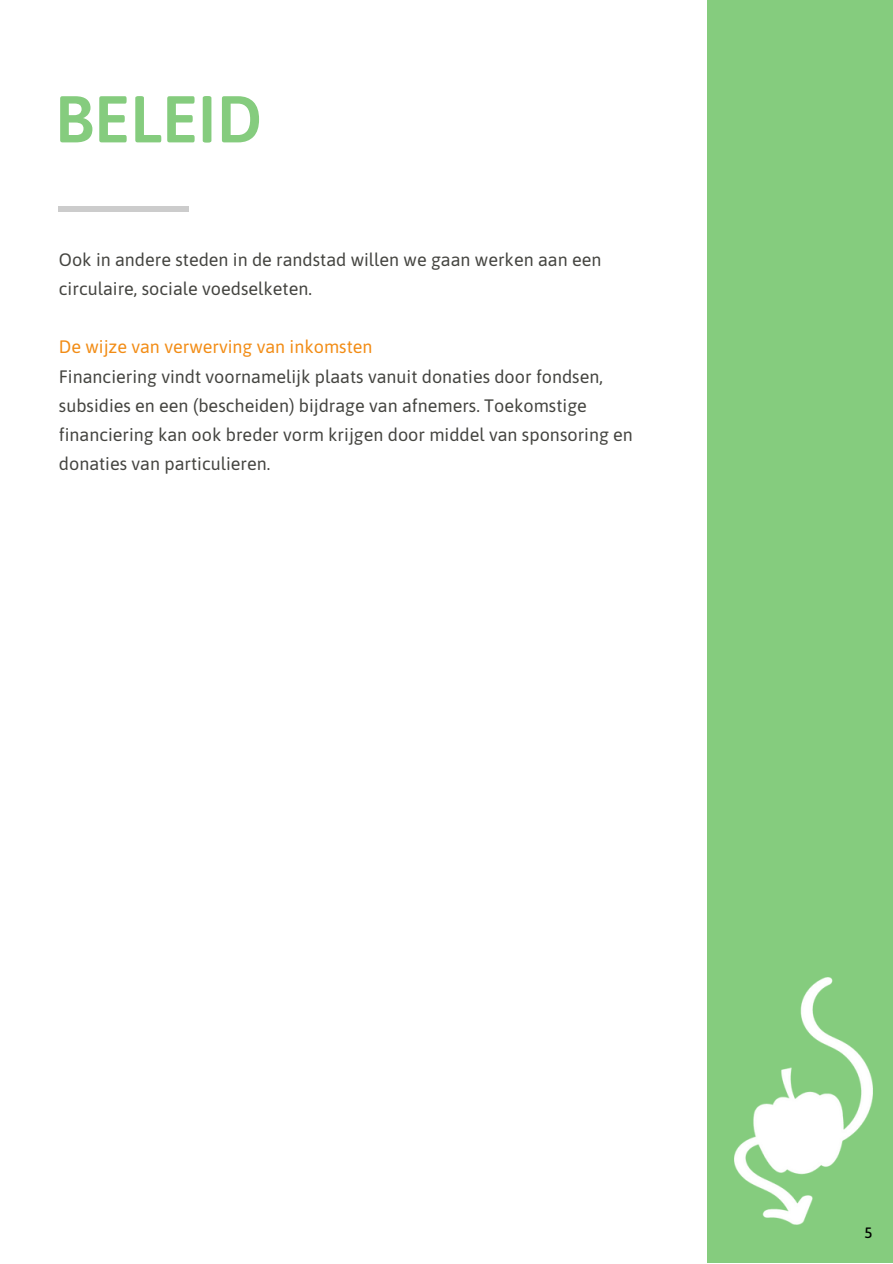
<style>
.page{position:relative;width:893px;height:1264px;background:#fff}
.page>*{position:absolute;margin:0;border:0;box-sizing:border-box;transform-origin:0 0}
.t1{font:600 66px "Asap";color:#85cc7e}
.t2{font:18px/29.2px "Asap";color:#444440}
.t3{font:18px "Asap";color:#f28c15}
.t4{font:500 15px "Asap";color:#000}
</style>
<div class="page">
<div style="left:707px;top:0;width:185px;height:1262px;background:#85cc7e"></div>
<div style="left:59px;top:206px;width:130px;height:5px;background:#ccc"></div>
<img style="left:734px;top:977px;width:138px;height:247px">
<p class="t1" style="left:55px;top:81px;width:209px">BELEID</p>
<p class="t2" style="left:59px;top:244px;width:544px">Ook in andere steden in de randstad willen we gaan werken aan een circulaire, sociale voedselketen.</p>
<p class="t3" style="left:59px;top:336px;width:315px">De wijze van verwerving van inkomsten</p>
<p class="t2" style="left:59px;top:361px;width:575px">Financiering vindt voornamelijk plaats vanuit donaties door fondsen, subsidies en een (bescheiden) bijdrage van afnemers. Toekomstige financiering kan ook breder vorm krijgen door middel van sponsoring en donaties van particulieren.</p>
<p class="t4" style="left:864px;top:1223px;width:10px">5</p>
</div>
